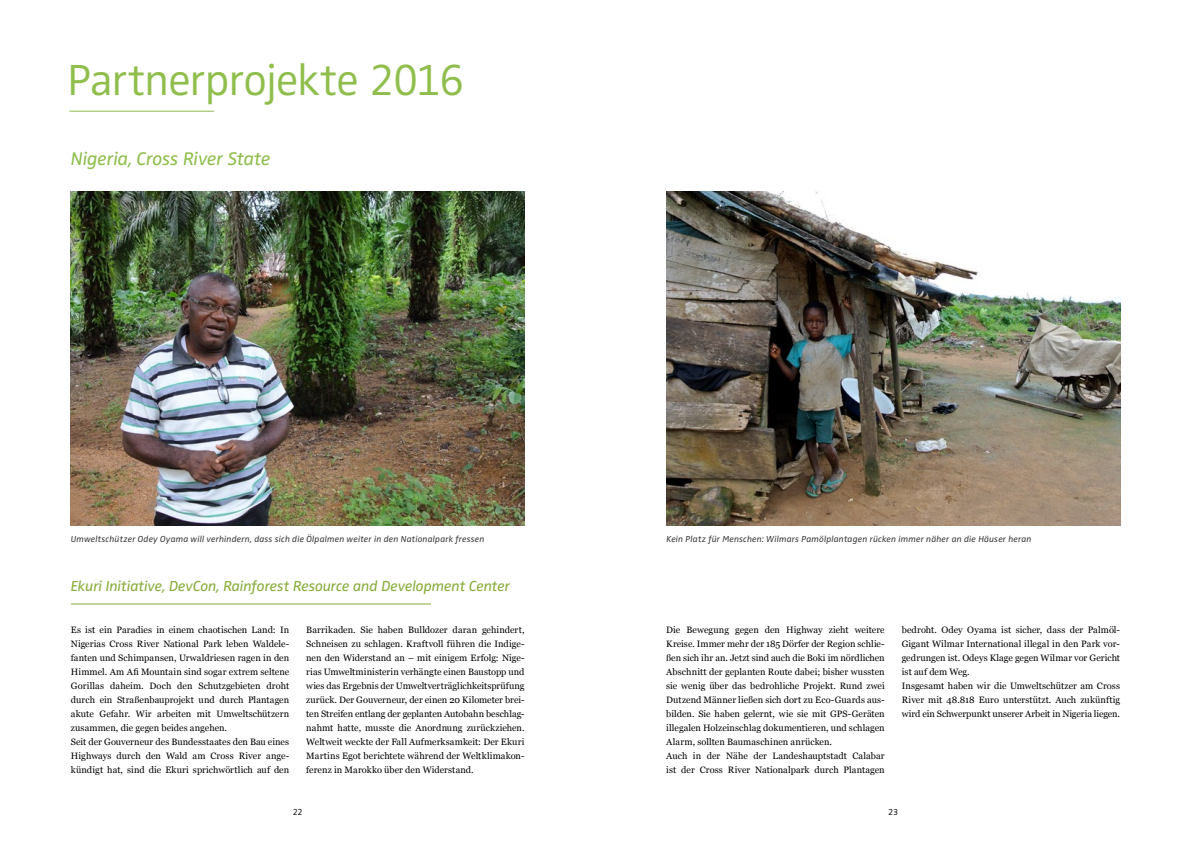
<style>
.page{position:relative;width:1191px;height:842px;background:#fff}
.page>*{position:absolute;margin:0;border:0;box-sizing:border-box;transform-origin:0 0}
.t1{font:300 45px "Zwo";letter-spacing:-.02em;color:#90be4d}
.t2{font:italic 19px "Zwo";letter-spacing:-.015em;color:#90be4d}
.t3{font:italic 15px "Zwo";letter-spacing:-.005em;color:#88ac3b}
.t4{font:9.2px/14px "Georgia";color:#000}
.t5{font:italic 9px "Zwo";letter-spacing:.015em;color:#3c3c3b}
.t6{font:300 9px "Zwo";color:#000}
</style>
<div class="page">
<hr style="left:69px;top:111px;width:145px;height:1px;background:#90be4d">
<img style="left:71px;top:192px;width:453px;height:333px">
<hr style="left:71px;top:603px;width:360px;height:1px;background:#88ac3b">
<img style="left:666px;top:192px;width:454px;height:333px">
<h1 class="t1" style="left:67px;top:54px;width:399px">Partnerprojekte 2016</h1>
<h2 class="t2" style="left:71px;top:148px;width:201px">Nigeria, Cross River State</h2>
<p class="t5" style="left:71px;top:533px;width:415px">Umweltschützer Odey Oyama will verhindern, dass sich die Ölpalmen weiter in den Nationalpark fressen</p>
<h3 class="t3" style="left:71px;top:577px;width:441px">Ekuri Initiative, DevCon, Rainforest Resource and Development Center</h3>
<p class="t4" style="left:306px;top:622px;width:220px;text-align:justify">Barrikaden. Sie haben Bulldozer daran gehindert, Schneisen zu schlagen. Kraftvoll führen die Indige&shy;nen den Widerstand an – mit einigem Erfolg: Nige&shy;rias Umweltministerin verhängte einen Baustopp und wies das Ergebnis der Umweltverträglichkeitsprüfung zurück. Der Gouverneur, der einen 20 Kilometer brei&shy;ten Streifen entlang der geplanten Autobahn beschlag&shy;nahmt hatte, musste die Anordnung zurückziehen.<br>Weltweit weckte der Fall Aufmerksamkeit: Der Ekuri Martins Egot berichtete während der Weltklimakon&shy;ferenz in Marokko über den Widerstand.</p>
<p class="t4" style="left:71px;top:622px;width:220px">Es ist ein Paradies in einem chaotischen Land: In Nigerias Cross River National Park leben Waldele&shy;fanten und Schimpansen, Urwaldriesen ragen in den Himmel. Am Afi Mountain sind sogar extrem seltene Gorillas daheim. Doch den Schutzgebieten droht durch ein Straßenbauprojekt und durch Plantagen akute Gefahr. Wir arbeiten mit Umweltschützern zusammen, die gegen beides angehen.<br>Seit der Gouverneur des Bundesstaates den Bau eines Highways durch den Wald am Cross River ange&shy;kündigt hat, sind die Ekuri sprichwörtlich auf den</p>
<p class="t5" style="left:666px;top:533px;width:367px">Kein Platz für Menschen: Wilmars Pamölplantagen rücken immer näher an die Häuser heran</p>
<p class="t4" style="left:666px;top:622px;width:220px">Die Bewegung gegen den Highway zieht weitere Kreise. Immer mehr der 185 Dörfer der Region schlie&shy;ßen sich ihr an. Jetzt sind auch die Boki im nördlichen Abschnitt der geplanten Route dabei; bisher wussten sie wenig über das bedrohliche Projekt. Rund zwei Dutzend Männer ließen sich dort zu Eco-Guards aus&shy;bilden. Sie haben gelernt, wie sie mit GPS-Geräten illegalen Holzeinschlag dokumentieren, und schlagen Alarm, sollten Baumaschinen anrücken.<br>Auch in der Nähe der Landeshauptstadt Calabar ist der Cross River Nationalpark durch Plantagen</p>
<p class="t4" style="left:901px;top:622px;width:220px">bedroht. Odey Oyama ist sicher, dass der Palmöl-Gigant Wilmar International illegal in den Park vor&shy;gedrungen ist. Odeys Klage gegen Wilmar vor Gericht ist auf dem Weg.<br>Insgesamt haben wir die Umweltschützer am Cross River mit 48.818 Euro unterstützt. Auch zukünftig wird ein Schwerpunkt unserer Arbeit in Nigeria liegen.</p>
<p class="t6" style="left:293px;top:807px;width:12px">22</p>
<p class="t6" style="left:888px;top:807px;width:12px">23</p>
</div>
